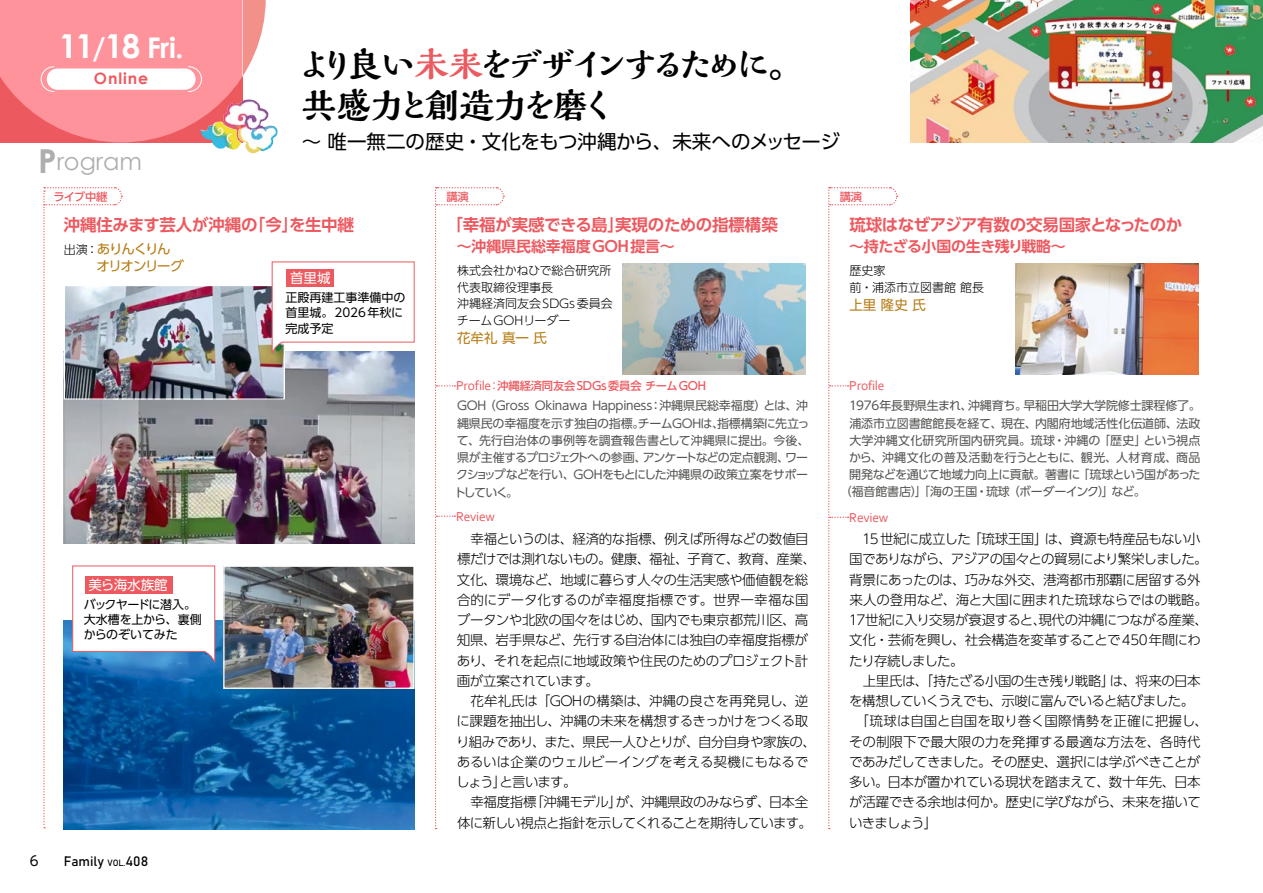
<style>
.page{position:relative;width:1263px;height:893px;background:#fff}
.page>*{position:absolute;margin:0;border:0;box-sizing:border-box;transform-origin:0 0}
.t1{font:800 34.5px/40.5px "Kaimin So Std";letter-spacing:-.13em;color:#000}
.t2{font:700 28.5px "Century Gothic";color:#fff}
.t3{font:24px "Century Gothic";color:#adaeaf}
.t4{font:19.5px "UD Shin Go Pro";letter-spacing:-.005em;color:#000}
.t5{font:700 16.5px "UD Shin Go Pro De";letter-spacing:-.02em;color:#ec595f}
.t6{font:700 15.75px "Century Gothic";letter-spacing:.06em;color:#ec595f}
.t7{font:700 15px "UD Shin Go Pro De";letter-spacing:-.015em;color:#ec595f}
.t8{font:300 13.5px/20.2px "UD Shin Go Pro";letter-spacing:-.03em;color:#000}
.t9{font:300 13.5px/20.2px "UD Shin Go Pro";letter-spacing:-.05em;color:#000;text-align:right}
.t10{font:300 13.5px "UD Shin Go Pro";letter-spacing:.005em;color:#000}
.t11{font:13.5px "Corbel";letter-spacing:-.02em;color:#ec595f}
.t12{font:13.5px/16.5px "UD Shin Go Pro";letter-spacing:-.09em;color:#b67b12}
.t13{font:13.5px "Bahnschrift";color:#000}
.t14{font:13.5px "UD Shin Go Pro";letter-spacing:-.04em;color:#b67b12}
.t15{font:13.5px "UD Shin Go Pro";color:#fff}
.t16{font:13.5px "UD Shin Go Pro";color:#000}
.t17{font:12px/17.2px "UD Shin Go Pro";letter-spacing:-.015em;color:#565554;text-align:justify}
.t18{font:300 12px/16.5px "UD Shin Go Pro";color:#000}
.t19{font:12px "UD Shin Go Pro";letter-spacing:-.04em;color:#565554}
.t20{font:12px "UD Shin Go Pro";letter-spacing:.015em;color:#565554}
.t21{font:12px "UD Shin Go Pro";letter-spacing:.025em;color:#565554}
.t22{font:12px/15px "UD Shin Go Pro";letter-spacing:-.02em;color:#000}
.t23{font:12px/15.5px "UD Shin Go Pro";color:#000}
.t24{font:500 11.25px "UD Shin Go Pro";letter-spacing:-.015em;color:#ec595f}
.s1{font-size:33px}
.s2{font-weight:700;font-size:33px}
.s3{color:#ec595f}
.s4{font-weight:300;font-size:12px;color:#000}
.s5{font-size:9px}
.s6{font-family:"Corbel";font-weight:400;font-size:13.5px}
.s7{font-weight:300}
</style>
<div class="page">
<img style="left:64px;top:621px;width:351px;height:208px">
<img style="left:1015px;top:264px;width:183px;height:110px">
<svg style="left:435px;top:187px;width:70px;height:642px"></svg>
<svg style="left:828px;top:187px;width:70px;height:642px"></svg>
<svg style="left:0;top:0;width:266px;height:142px;background:#f99ca2"></svg>
<img style="left:224px;top:99px;width:25px;height:15px">
<img style="left:216px;top:354px;width:199px;height:189px">
<img style="left:225px;top:568px;width:188px;height:119px">
<div style="left:223px;top:566px;width:192px;height:123px;border:1px solid #fff"></div>
<img style="left:216px;top:287px;width:67px;height:111px">
<svg style="left:271px;top:261px;width:144px;height:93px"></svg>
<div style="left:286px;top:269px;width:48px;height:17px;background:#ec595f"></div>
<img style="left:43px;top:187px;width:173px;height:641px">
<div style="left:85px;top:576px;width:88px;height:17px;background:#ec595f"></div>
<img style="left:622px;top:264px;width:183px;height:110px">
<img style="left:910px;top:0;width:353px;height:142px">
<h2 class="t2" style="left:59px;top:26px;width:126px"><span class="s1">11</span>/<span class="s1">18</span> Fri.</h2>
<p class="t6" style="left:94px;top:67px;width:56px">Online</p>
<h3 class="t3" style="left:38px;top:144px;width:105px"><span class="s2">P</span>rogram</h3>
<h1 class="t1" style="left:297px;top:42px;width:507px">より良い<span class="s3">未来</span>をデザインするために。共感力と創造力を磨く</h1>
<h3 class="t4" style="left:302px;top:126px;width:540px">～唯一無二の歴史・文化をもつ沖縄から、未来へのメッセージ</h3>
<p class="t24" style="left:54px;top:187px;width:55px">ライブ中継</p>
<p class="t24" style="left:446px;top:187px;width:24px">講演</p>
<p class="t24" style="left:840px;top:187px;width:24px">講演</p>
<p class="t5" style="left:64px;top:212px;width:292px">沖縄住みます芸人が沖縄の「今」を生中継</p>
<p class="t12" style="left:97px;top:240px;width:89px;text-indent:-33px"><span class="s4">出演：</span>ありんくりんオリオンリーグ</p>
<p class="t15" style="left:290px;top:267px;width:42px">首里城</p>
<p class="t23" style="left:286px;top:290px;width:122px">正殿再建工事準備中の首里城。2026年秋に完成予定</p>
<p class="t15" style="left:88px;top:574px;width:81px">美ら海水族館</p>
<p class="t22" style="left:84px;top:597px;width:119px">バックヤードに潜入。大水槽を上から、裏側からのぞいてみた</p>
<p class="t16" style="left:30px;top:850px;width:10px">6</p>
<p class="t13" style="left:64px;top:850px;width:86px">Family <span class="s5">VOL.</span>408</p>
<p class="t5" style="left:446px;top:212px;width:333px">「幸福が実感できる島」実現のための指標構築</p>
<p class="t7" style="left:457px;top:234px;width:219px">～沖縄県民総幸福度GOH提言～</p>
<p class="t18" style="left:457px;top:262px;width:157px">株式会社かねひで総合研究所代表取締役理事長　<br>沖縄経済同友会SDGs委員会チームGOHリーダー　</p>
<p class="t14" style="left:457px;top:327px;width:91px">花牟礼真一氏</p>
<p class="t5" style="left:849px;top:212px;width:334px">琉球はなぜアジア有数の交易国家となったのか</p>
<p class="t7" style="left:849px;top:234px;width:218px">～持たざる小国の生き残り戦略～</p>
<p class="t18" style="left:849px;top:262px;width:148px">歴史家<br>前・浦添市立図書館 館長　</p>
<p class="t14" style="left:849px;top:294px;width:78px">上里隆史氏</p>
<p class="t24" style="left:456px;top:377px;width:251px"><span class="s6">Profile</span> <span class="s7">：</span>沖縄経済同友会SDGs委員会 チームGOH</p>
<p class="t11" style="left:849px;top:377px;width:37px">Profile</p>
<p class="t17" style="left:454px;top:397px;width:357px">GOH（Gross Okinawa Happiness：沖縄県民総幸福度）とは、沖縄県民の幸福度を示す独自の指標。チームGOHは、指標構築に先立って、先行自治体の事例等を調査報告書として沖縄県に提出。今後、県が主催するプロジェクトへの参画、アンケートなどの定点観測、ワークショップなどを行い、GOHをもとにした沖縄県の政策立案をサポートしていく。</p>
<p class="t17" style="left:849px;top:397px;width:353px">1976年長野県生まれ、沖縄育ち。早稲田大学大学院修士課程修了。</p>
<p class="t17" style="left:849px;top:414px;width:352px">浦添市立図書館館長を経て、現在、内閣府地域活性化伝道師、法政</p>
<p class="t20" style="left:849px;top:430px;width:352px">大学沖縄文化研究所国内研究員。琉球・沖縄の「歴史」という視点</p>
<p class="t21" style="left:849px;top:448px;width:353px">から、沖縄文化の普及活動を行うとともに、観光、人材育成、商品</p>
<p class="t19" style="left:849px;top:465px;width:353px">開発などを通じて地域力向上に貢献。著書に「琉球という国があった</p>
<p class="t17" style="left:840px;top:483px;width:307px">（福音館書店）」「海の王国・琉球（ボーダーインク）」など。</p>
<p class="t11" style="left:456px;top:508px;width:41px">Review</p>
<p class="t11" style="left:849px;top:509px;width:41px">Review</p>
<p class="t8" style="left:457px;top:528px;width:361px;text-indent:14px">幸福というのは、経済的な指標、例えば所得などの数値目標だけでは測れないもの。健康、福祉、子育て、教育、産業、文化、環境など、地域に暮らす人々の生活実感や価値観を総合的にデータ化するのが幸福度指標です。世界一幸福な国ブータンや北欧の国々をはじめ、国内でも東京都荒川区、高知県、岩手県など、先行する自治体には独自の幸福度指標があり、それを起点に地域政策や住民のためのプロジェクト計画が立案されています。</p>
<p class="t8" style="left:456px;top:690px;width:361px;text-indent:14px">花牟礼氏は「GOHの構築は、沖縄の良さを再発見し、逆に課題を抽出し、沖縄の未来を構想するきっかけをつくる取り組みであり、また、県民一人ひとりが、自分自身や家族の、あるいは企業のウェルビーイングを考える契機にもなるでしょう」と言います。</p>
<p class="t9" style="left:457px;top:792px;width:356px">幸福度指標「沖縄モデル」が、沖縄県政のみならず、日本全<br>体に新しい視点と指針を示してくれることを期待しています。</p>
<p class="t8" style="left:849px;top:528px;width:361px;text-indent:13px">15世紀に成立した「琉球王国」は、資源も特産品もない小国でありながら、アジアの国々との貿易により繁栄しました。背景にあったのは、巧みな外交、港湾都市那覇に居留する外来人の登用など、海と大国に囲まれた琉球ならではの戦略。<br>17世紀に入り交易が衰退すると、現代の沖縄につながる産業、文化・芸術を興し、社会構造を変革することで450年間にわたり存続しました。</p>
<p class="t8" style="left:863px;top:670px;width:339px">上里氏は、「持たざる小国の生き残り戦略」は、将来の日本</p>
<p class="t9" style="left:849px;top:690px;width:347px">を構想していくうえでも、示唆に富んでいると結びました。</p>
<p class="t10" style="left:855px;top:710px;width:354px">「琉球は自国と自国を取り巻く国際情勢を正確に把握し、</p>
<p class="t10" style="left:849px;top:730px;width:353px">その制限下で最大限の力を発揮する最適な方法を、各時代</p>
<p class="t8" style="left:849px;top:751px;width:353px">であみだしてきました。その歴史、選択には学ぶべきことが</p>
<p class="t8" style="left:849px;top:771px;width:353px">多い。日本が置かれている現状を踏まえて、数十年先、日本</p>
<p class="t8" style="left:849px;top:792px;width:353px">が活躍できる余地は何か。歴史に学びながら、未来を描いて</p>
<p class="t8" style="left:849px;top:812px;width:90px">いきましょう」</p>
</div>
